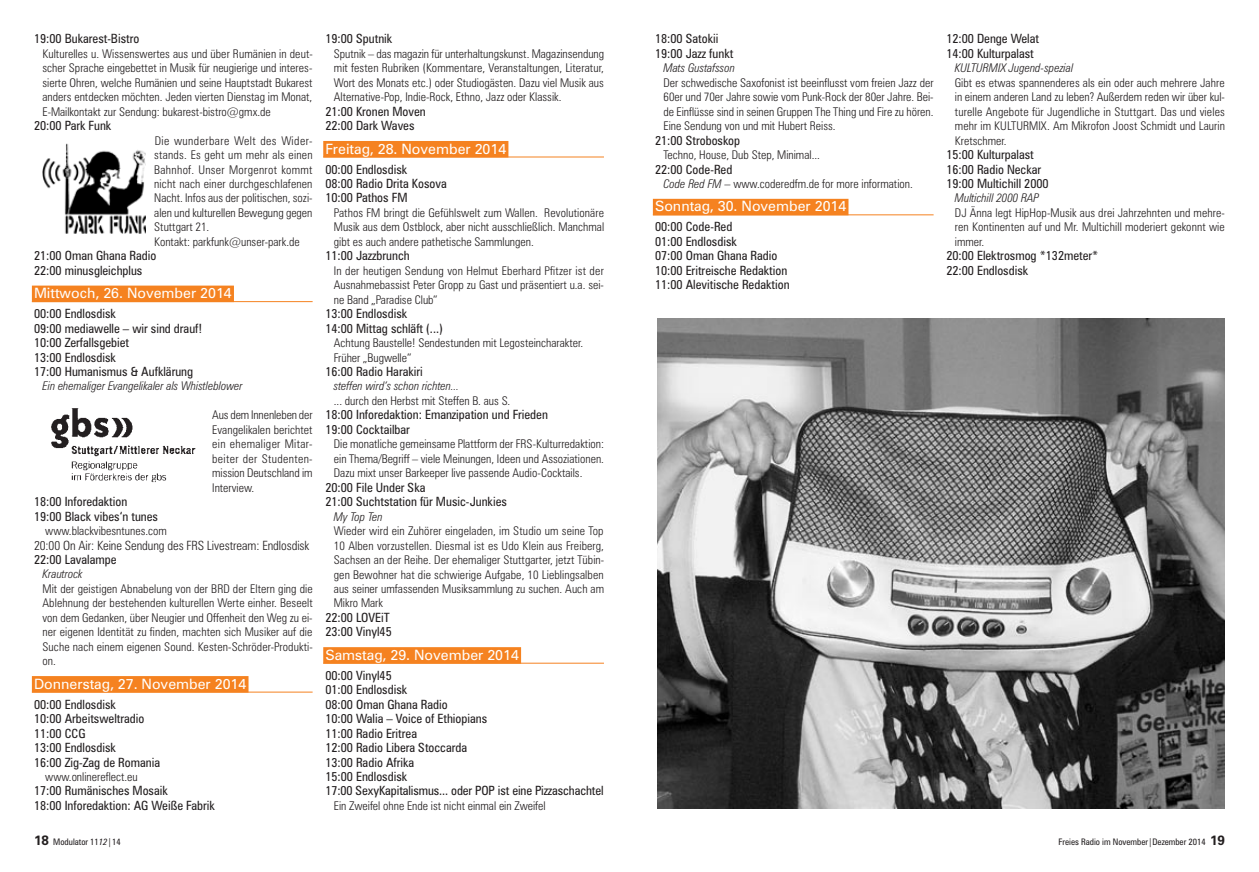
<style>
.page{position:relative;width:1259px;height:872px;background:#fff}
.page>*{position:absolute;margin:0;border:0;box-sizing:border-box;transform-origin:0 0}
.t1{font:14.25px "Zurich BT";color:#fff}
.t2{font:condensed 12.75px/14.4px "Zurich BT";color:#231f20}
.t3{font:300 condensed 12.75px "Zurich BT";letter-spacing:-.005em;color:#231f20}
.t4{font:300 condensed 12px/14.4px "Zurich BT";color:#231f20;text-align:justify}
.t5{font:italic 300 condensed 12px "Zurich BT";color:#231f20}
.t6{font:condensed 9px "Zurich BT";color:#231f20}
.s1{font-style:italic}
.s2{font-weight:700;font-stretch:normal;font-size:13.5px}
</style>
<div class="page">
<div style="left:653px;top:199px;width:195px;height:16px;background:#f58220"></div>
<hr style="left:653px;top:214px;width:280px;height:1px;background:#f58220">
<div style="left:32px;top:285px;width:202px;height:17px;background:#f58220"></div>
<hr style="left:32px;top:301px;width:281px;height:1px;background:#f58220">
<div style="left:32px;top:676px;width:216px;height:16px;background:#f58220"></div>
<hr style="left:32px;top:691px;width:281px;height:1px;background:#f58220">
<img style="left:42px;top:143px;width:104px;height:91px">
<img style="left:51px;top:408px;width:145px;height:75px">
<div style="left:323px;top:141px;width:185px;height:16px;background:#f58220"></div>
<hr style="left:323px;top:157px;width:281px;height:1px;background:#f58220">
<div style="left:323px;top:647px;width:198px;height:16px;background:#f58220"></div>
<hr style="left:323px;top:663px;width:281px;height:1px;background:#f58220">
<img style="left:657px;top:318px;width:568px;height:490px">
<p class="t2" style="left:34px;top:32px;width:107px">19:00 Bukarest-Bistro</p>
<p class="t4" style="left:42px;top:46px;width:272px">Kulturelles u. Wissenswertes aus und über Rumänien in deut&shy;scher Sprache eingebettet in Musik für neugierige und interes&shy;sierte Ohren, welche Rumänien und seine Hauptstadt Bukarest anders entdecken möchten. Jeden vierten Dienstag im Monat, E-Mailkontakt zur Sendung: bukarest-bistro@gmx.de</p>
<p class="t2" style="left:34px;top:118px;width:79px">20:00 Park Funk</p>
<p class="t4" style="left:154px;top:133px;width:160px;text-align:left">Die wunderbare Welt des Wider&shy;stands. Es geht um mehr als einen<br>Bahnhof. Unser Morgenrot kommt nicht nach einer durchgeschlafenen<br>Nacht. Infos aus der politischen, sozi&shy;alen und kulturellen Bewegung gegen<br>Stuttgart 21.<br>Kontakt: parkfunk@unser-park.de</p>
<p class="t2" style="left:34px;top:248px;width:124px">21:00 Oman Ghana Radio<br>22:00 minusgleichplus</p>
<p class="t1" style="left:34px;top:284px;width:199px">Mittwoch, 26. November 2014</p>
<p class="t2" style="left:34px;top:306px;width:170px">00:00 Endlosdisk<br>09:00 mediawelle – wir sind drauf!<br>10:00 Zerfallsgebiet<br>13:00 Endlosdisk<br>17:00 Humanismus &amp; Aufklärung</p>
<p class="t5" style="left:42px;top:379px;width:202px">Ein ehemaliger Evangelikaler als Whistleblower</p>
<p class="t4" style="left:212px;top:408px;width:102px">Aus dem Innenleben der Evangelikalen berichtet ein ehemaliger Mitar&shy;beiter der Studenten&shy;mission Deutschland im Interview.</p>
<p class="t2" style="left:34px;top:494px;width:125px">18:00 Inforedaktion<br>19:00 Black vibes‘n tunes</p>
<p class="t4" style="left:45px;top:523px;width:123px">www.blackvibesntunes.com</p>
<p class="t3" style="left:34px;top:537px;width:277px">20:00 On Air: Keine Sendung des FRS Livestream: Endlosdisk</p>
<p class="t2" style="left:34px;top:552px;width:84px">22:00 Lavalampe</p>
<p class="t5" style="left:42px;top:567px;width:42px">Krautrock</p>
<p class="t4" style="left:42px;top:581px;width:272px">Mit der geistigen Abnabelung von der BRD der Eltern ging die Ablehnung der bestehenden kulturellen Werte einher. Beseelt von dem Gedanken, über Neugier und Offenheit den Weg zu ei&shy;ner eigenen Identität zu finden, machten sich Musiker auf die Suche nach einem eigenen Sound. Kesten-Schröder-Produkti&shy;on.</p>
<p class="t1" style="left:34px;top:675px;width:214px">Donnerstag, 27. November 2014</p>
<p class="t2" style="left:34px;top:697px;width:128px">00:00 Endlosdisk<br>10:00 Arbeitsweltradio<br>11:00 CCG<br>13:00 Endlosdisk<br>16:00 Zig-Zag de Romania</p>
<p class="t4" style="left:45px;top:769px;width:94px">www.onlinereflect.eu</p>
<p class="t2" style="left:34px;top:783px;width:182px">17:00 Rumänisches Mosaik<br>18:00 Inforedaktion: AG Weiße Fabrik</p>
<p class="t2" style="left:325px;top:32px;width:68px">19:00 Sputnik</p>
<p class="t4" style="left:334px;top:46px;width:272px">Sputnik – das magazin für unterhaltungskunst. Magazinsendung mit festen Rubriken (Kommentare, Veranstaltungen, Literatur, Wort des Monats etc.) oder Studiogästen. Dazu viel Musik aus Alternative-Pop, Indie-Rock, Ethno, Jazz oder Klassik.</p>
<p class="t2" style="left:325px;top:104px;width:102px">21:00 Kronen Moven<br>22:00 Dark Waves</p>
<p class="t1" style="left:325px;top:140px;width:182px">Freitag, 28. November 2014</p>
<p class="t2" style="left:325px;top:162px;width:123px">00:00 Endlosdisk<br>08:00 Radio Drita Kosova<br>10:00 Pathos FM</p>
<p class="t4" style="left:334px;top:205px;width:272px">Pathos FM bringt die Gefühlswelt zum Wallen. Revolutionäre Musik aus dem Ostblock, aber nicht ausschließlich. Manchmal gibt es auch andere pathetische Sammlungen.</p>
<p class="t2" style="left:325px;top:248px;width:86px">11:00 Jazzbrunch</p>
<p class="t4" style="left:334px;top:263px;width:272px">In der heutigen Sendung von Helmut Eberhard Pfitzer ist der Ausnahmebassist Peter Gropp zu Gast und präsentiert u.a. sei&shy;ne Band „Paradise Club“</p>
<p class="t2" style="left:325px;top:306px;width:119px">13:00 Endlosdisk<br>14:00 Mittag schläft (...)</p>
<p class="t4" style="left:334px;top:335px;width:251px">Achtung Baustelle! Sendestunden mit Legosteincharakter.<br>Früher „Bugwelle“</p>
<p class="t2" style="left:325px;top:364px;width:99px">16:00 Radio Harakiri</p>
<p class="t5" style="left:334px;top:379px;width:127px">steffen wird‘s schon richten...</p>
<p class="t4" style="left:334px;top:393px;width:178px">... durch den Herbst mit Steffen B. aus S.</p>
<p class="t2" style="left:325px;top:407px;width:224px">18:00 Inforedaktion: Emanzipation und Frieden<br>19:00 Cocktailbar</p>
<p class="t4" style="left:334px;top:437px;width:272px">Die monatliche gemeinsame Plattform der FRS-Kulturredaktion: ein Thema/Begriff – viele Meinungen, Ideen und Assoziationen.<br>Dazu mixt unser Barkeeper live passende Audio-Cocktails.</p>
<p class="t2" style="left:325px;top:480px;width:183px">20:00 File Under Ska<br>21:00 Suchtstation für Music-Junkies</p>
<p class="t5" style="left:334px;top:509px;width:50px">My Top Ten</p>
<p class="t4" style="left:334px;top:523px;width:272px">Wieder wird ein Zuhörer eingeladen, im Studio um seine Top 10 Alben vorzustellen. Diesmal ist es Udo Klein aus Freiberg, Sachsen an der Reihe. Der ehemaliger Stuttgarter, jetzt Tübin&shy;gen Bewohner hat die schwierige Aufgabe, 10 Lieblingsalben aus seiner umfassenden Musiksammlung zu suchen. Auch am Mikro Mark</p>
<p class="t2" style="left:325px;top:610px;width:68px">22:00 LOVEiT<br>23:00 Vinyl45</p>
<p class="t1" style="left:325px;top:646px;width:195px">Samstag, 29. November 2014</p>
<p class="t2" style="left:325px;top:668px;width:280px">00:00 Vinyl45<br>01:00 Endlosdisk<br>08:00 Oman Ghana Radio<br>10:00 Walia – Voice of Ethiopians<br>11:00 Radio Eritrea<br>12:00 Radio Libera Stoccarda<br>13:00 Radio Afrika<br>15:00 Endlosdisk<br>17:00 SexyKapitalismus... oder POP ist eine Pizzaschachtel</p>
<p class="t4" style="left:334px;top:798px;width:213px">Ein Zweifel ohne Ende ist nicht einmal ein Zweifel</p>
<p class="t2" style="left:655px;top:32px;width:80px">18:00 Satokii<br>19:00 Jazz funkt</p>
<p class="t5" style="left:663px;top:61px;width:73px">Mats Gustafsson</p>
<p class="t4" style="left:663px;top:75px;width:272px">Der schwedische Saxofonist ist beeinflusst vom freien Jazz der 60er und 70er Jahre sowie vom Punk-Rock der 80er Jahre. Bei&shy;de Einflüsse sind in seinen Gruppen The Thing und Fire zu hören.<br>Eine Sendung von und mit Hubert Reiss.</p>
<p class="t2" style="left:655px;top:133px;width:87px">21:00 Stroboskop</p>
<p class="t4" style="left:663px;top:147px;width:158px">Techno, House, Dub Step, Minimal...</p>
<p class="t2" style="left:655px;top:162px;width:79px">22:00 Code-Red</p>
<p class="t4" style="left:663px;top:176px;width:251px"><span class="s1">Code Red FM –</span> www.coderedfm.de for more information.</p>
<p class="t1" style="left:655px;top:198px;width:193px">Sonntag, 30. November 2014</p>
<p class="t2" style="left:655px;top:219px;width:136px">00:00 Code-Red<br>01:00 Endlosdisk<br>07:00 Oman Ghana Radio<br>10:00 Eritreische Redaktion<br>11:00 Alevitische Redaktion</p>
<p class="t2" style="left:946px;top:32px;width:94px">12:00 Denge Welat<br>14:00 Kulturpalast</p>
<p class="t5" style="left:955px;top:61px;width:120px">KULTURMIX Jugend-spezial</p>
<p class="t4" style="left:955px;top:75px;width:272px">Gibt es etwas spannenderes als ein oder auch mehrere Jahre in einem anderen Land zu leben? Außerdem reden wir über kul&shy;turelle Angebote für Jugendliche in Stuttgart. Das und vieles mehr im KULTURMIX. Am Mikrofon Joost Schmidt und Laurin Kretschmer.</p>
<p class="t2" style="left:946px;top:147px;width:104px">15:00 Kulturpalast<br>16:00 Radio Neckar<br>19:00 Multichill 2000</p>
<p class="t5" style="left:955px;top:191px;width:86px">Multichill 2000 RAP</p>
<p class="t4" style="left:955px;top:205px;width:272px">DJ Änna legt HipHop-Musik aus drei Jahrzehnten und mehre&shy;ren Kontinenten auf und Mr. Multichill moderiert gekonnt wie immer.</p>
<p class="t2" style="left:946px;top:248px;width:153px">20:00 Elektrosmog *132meter*<br>22:00 Endlosdisk</p>
<p class="t6" style="left:34px;top:836px;width:88px"><span class="s2">18</span> Modulator 11<span class="s1">12</span>|14</p>
<p class="t6" style="left:1058px;top:836px;width:168px">Freies Radio im November|Dezember 2014 <span class="s2">19</span></p>
</div>
